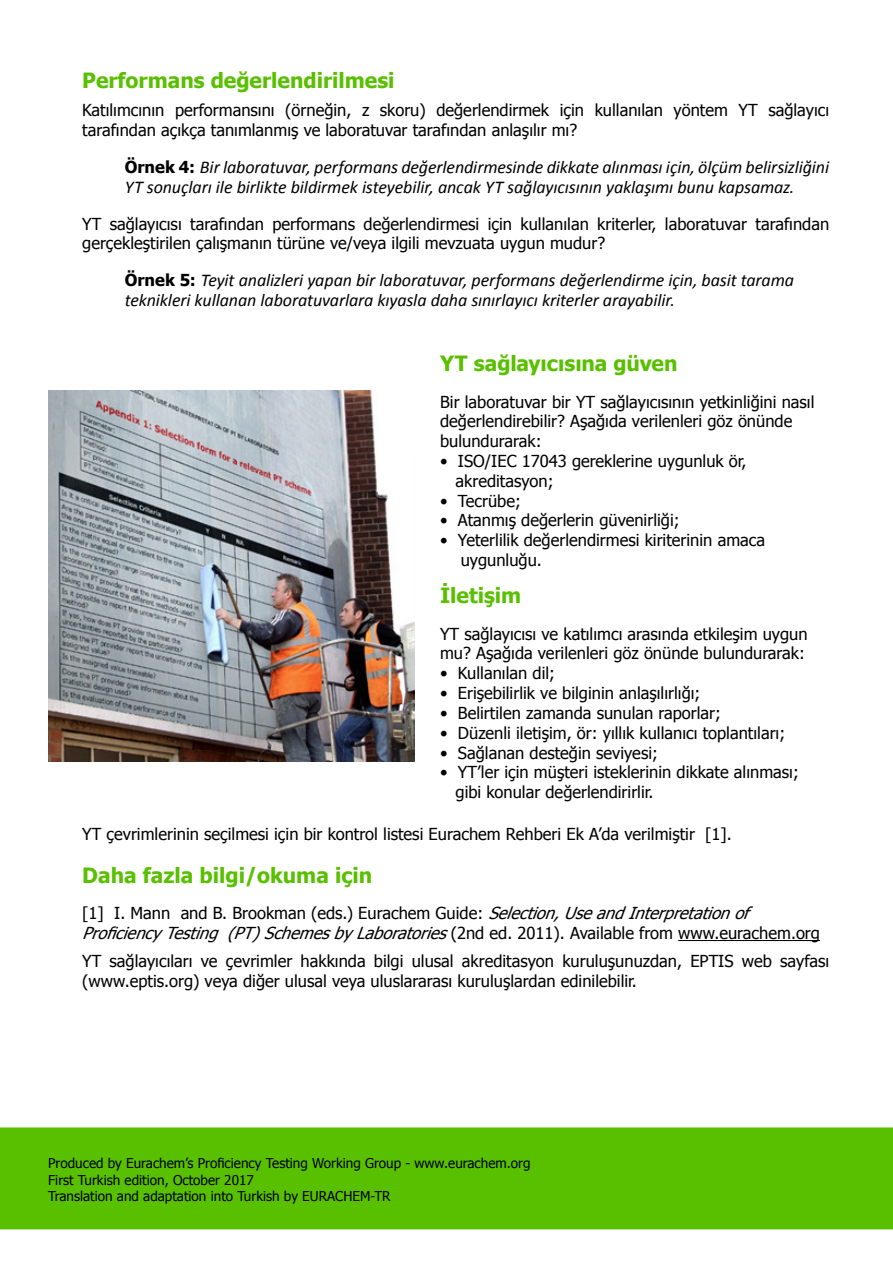
<style>
.page{position:relative;width:893px;height:1263px;background:#fff}
.page>*{position:absolute;margin:0;border:0;box-sizing:border-box;transform-origin:0 0}
.t1{font:700 21px "Tahoma";color:#59c000}
.t2{font:italic 18px/19.8px "Calibri";letter-spacing:-.005em;color:#000}
.t3{font:16.5px/19.8px "Tahoma";color:#000}
.t4{font:13.5px/16.2px "Tahoma";color:#000}
.s1{font-family:"Tahoma";font-weight:700;font-style:normal;font-size:16.5px}
.s2{font-style:italic}
</style>
<div class="page">
<hr style="left:678px;top:940px;width:142px;height:1px;background:#000">
<div style="left:0;top:1128px;width:893px;height:101px;background:#59c000"></div>
<div style="left:0;top:1127px;width:893px;height:102px;border:2px solid #59c000"></div>
<img style="left:48px;top:390px;width:366px;height:371px">
<p class="t1" style="left:82px;top:66px;width:314px">Performans değerlendirilmesi</p>
<p class="t3" style="left:82px;top:100px;width:748px">Katılımcının performansını (örneğin, z skoru) değerlendirmek için kullanılan yöntem YT sağlayıcı tarafından açıkça tanımlanmış ve laboratuvar tarafından anlaşılır mı?</p>
<p class="t2" style="left:125px;top:156px;width:706px"><span class="s1">Örnek 4:</span> Bir laboratuvar, performans değerlendirmesinde dikkate alınması için, ölçüm belirsizliğini<br>YT sonuçları ile birlikte bildirmek isteyebilir, ancak YT sağlayıcısının yaklaşımı bunu kapsamaz.</p>
<p class="t3" style="left:82px;top:213px;width:748px">YT sağlayıcısı tarafından performans değerlendirmesi için kullanılan kriterler, laboratuvar tarafından gerçekleştirilen çalışmanın türüne ve/veya ilgili mevzuata uygun mudur?</p>
<p class="t2" style="left:125px;top:270px;width:671px"><span class="s1">Örnek 5:</span> Teyit analizleri yapan bir laboratuvar, performans değerlendirme için, basit tarama teknikleri kullanan laboratuvarlara kıyasla daha sınırlayıcı kriterler arayabilir.</p>
<p class="t1" style="left:440px;top:348px;width:239px">YT sağlayıcısına güven</p>
<p class="t3" style="left:440px;top:391px;width:376px">Bir laboratuvar bir YT sağlayıcısının yetkinliğini nasıl değerlendirebilir? Aşağıda verilenleri göz önünde bulundurarak:</p>
<p class="t3" style="left:456px;top:450px;width:292px;text-indent:-15px">• ISO/IEC 17043 gereklerine uygunluk ör, akreditasyon;</p>
<p class="t3" style="left:440px;top:490px;width:82px">• Tecrübe;</p>
<p class="t3" style="left:440px;top:510px;width:241px">• Atanmış değerlerin güvenirliği;</p>
<p class="t3" style="left:461px;top:530px;width:306px;text-indent:-21px">• Yeterlilik değerlendirmesi kiriterinin amaca uygunluğu.</p>
<p class="t1" style="left:440px;top:580px;width:83px">İletişim</p>
<p class="t3" style="left:440px;top:623px;width:369px">YT sağlayıcısı ve katılımcı arasında etkileşim uygun mu? Aşağıda verilenleri göz önünde bulundurarak:</p>
<p class="t3" style="left:440px;top:663px;width:116px">• Kullanılan dil;</p>
<p class="t3" style="left:440px;top:682px;width:262px">• Erişebilirlik ve bilginin anlaşılırlığı;</p>
<p class="t3" style="left:440px;top:702px;width:282px">• Belirtilen zamanda sunulan raporlar;</p>
<p class="t3" style="left:440px;top:722px;width:347px">• Düzenli iletişim, ör: yıllık kullanıcı toplantıları;</p>
<p class="t3" style="left:440px;top:742px;width:219px">• Sağlanan desteğin seviyesi;</p>
<p class="t3" style="left:456px;top:762px;width:345px;text-indent:-15px">• YT’ler için müşteri isteklerinin dikkate alınması; gibi konular değerlendirirlir.</p>
<p class="t3" style="left:82px;top:824px;width:651px">YT çevrimlerinin seçilmesi için bir kontrol listesi Eurachem Rehberi Ek A’da verilmiştir [1].</p>
<p class="t1" style="left:82px;top:860px;width:292px">Daha fazla bilgi/okuma için</p>
<p class="t3" style="left:82px;top:903px;width:739px">[1] I. Mann and B. Brookman (eds.) Eurachem Guide: <span class="s2">Selection,UseandInterpretationof<br>Proficiency Testing (PT)Schemesby Laboratories</span>( 2 n d e d . 2 0 1 1 ) . A v a i l a b l e f r o m w w w . e u r a c h e m . o r g</p>
<p class="t3" style="left:82px;top:951px;width:748px">YT sağlayıcıları ve çevrimler hakkında bilgi ulusal akreditasyon kuruluşunuzdan, EPTIS web sayfası (www.eptis.org) veya diğer ulusal veya uluslararası kuruluşlardan edinilebilir.</p>
<p class="t4" style="left:48px;top:1155px;width:484px">Produced by Eurachem’s Proficiency Testing Working Group - www.eurachem.org<br>First Turkish edition, October 2017<br>Translation and adaptation into Turkish by EURACHEM-TR</p>
</div>
